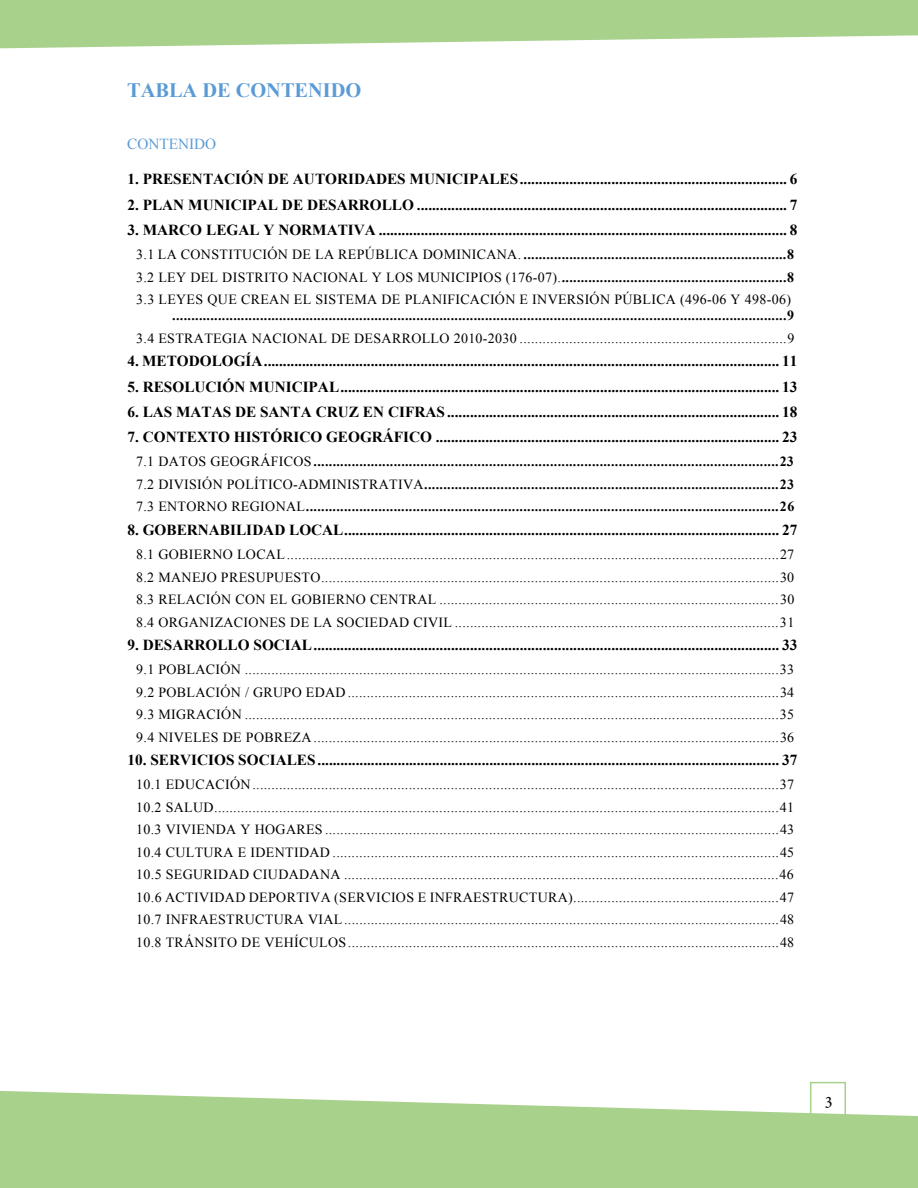
<style>
.page{position:relative;width:918px;height:1188px;background:#fff}
.page>*{position:absolute;margin:0;border:0;box-sizing:border-box;transform-origin:0 0}
.t1{font:700 20.4px "Times New Roman";color:#5b9bd5}
.t2{font:18px "Minion Pro";color:#000}
.t3{font:700 15.3px "Times New Roman";color:#000}
.t4{font:15.3px "Times New Roman";color:#5b9bd5}
.t5{font:13.95px/22.5px "Times New Roman";letter-spacing:.025em;color:#000;text-align:justify}
.t6{font:700 13.95px/22.5px "Times New Roman";color:#000;text-align:justify}
.s1{font-weight:700}
.s2{font-weight:400}
</style>
<div class="page">
<svg style="left:1px;top:1091px;width:917px;height:97px;fill:#a8d18c"></svg>
<svg style="left:0;top:1091px;width:1px;height:97px"></svg>
<div style="left:810px;top:1082px;width:36px;height:36px;border:2px solid #a8d18c"></div>
<svg style="left:0;top:0;width:918px;height:48px;fill:#a8d18c"></svg>
<h1 class="t1" style="left:127px;top:76px;width:236px">TABLA DE CONTENIDO</h1>
<p class="t4" style="left:127px;top:134px;width:91px">CONTENIDO</p>
<p class="t3" style="left:128px;top:169px;width:671px">1. PRESENTACIÓN DE AUTORIDADES MUNICIPALES ...................................................................... 6</p>
<p class="t3" style="left:128px;top:194px;width:671px">2. PLAN MUNICIPAL DE DESARROLLO ................................................................................................. 7</p>
<p class="t3" style="left:128px;top:219px;width:671px">3. MARCO LEGAL Y NORMATIVA ........................................................................................................... 8</p>
<p class="t5" style="left:136px;top:243px;width:659px">3.1 LA CONSTITUCIÓN DE LA REPÚBLICA DOMINICANA. <span class="s1">..................................................................... 8<br></span>3.2 LEY DEL DISTRITO NACIONAL Y LOS MUNICIPIOS (176-07). <span class="s1">........................................................... 8<br></span>3.3 LEYES QUE CREAN EL SISTEMA DE PLANIFICACIÓN E INVERSIÓN PÚBLICA (496-06 Y 498-06)</p>
<p class="t6" style="left:172px;top:304px;width:623px">................................................................................................................................................................. 9</p>
<p class="t5" style="left:136px;top:327px;width:660px">3.4 ESTRATEGIA NACIONAL DE DESARROLLO 2010-2030 ...................................................................... 9</p>
<p class="t3" style="left:128px;top:351px;width:671px">4. METODOLOGÍA ....................................................................................................................................... 11</p>
<p class="t3" style="left:128px;top:376px;width:671px">5. RESOLUCIÓN MUNICIPAL ................................................................................................................... 13</p>
<p class="t3" style="left:128px;top:401px;width:671px">6. LAS MATAS DE SANTA CRUZ EN CIFRAS ....................................................................................... 18</p>
<p class="t3" style="left:128px;top:427px;width:671px">7. CONTEXTO HISTÓRICO GEOGRÁFICO .......................................................................................... 23</p>
<p class="t6" style="left:136px;top:450px;width:660px"><span class="s2">7.1 DATOS GEOGRÁFICOS</span> .......................................................................................................................... 23<br><span class="s2">7.2 DIVISIÓN POLÍTICO-ADMINISTRATIVA</span> ............................................................................................. 23<br><span class="s2">7.3 ENTORNO REGIONAL</span> ............................................................................................................................ 26</p>
<p class="t3" style="left:128px;top:519px;width:671px">8. GOBERNABILIDAD LOCAL .................................................................................................................. 27</p>
<p class="t5" style="left:136px;top:543px;width:660px">8.1 GOBIERNO LOCAL ................................................................................................................................. 27<br>8.2 MANEJO PRESUPUESTO ........................................................................................................................ 30<br>8.3 RELACIÓN CON EL GOBIERNO CENTRAL ......................................................................................... 30<br>8.4 ORGANIZACIONES DE LA SOCIEDAD CIVIL ..................................................................................... 31</p>
<p class="t3" style="left:128px;top:635px;width:671px">9. DESARROLLO SOCIAL .......................................................................................................................... 33</p>
<p class="t5" style="left:136px;top:658px;width:660px">9.1 POBLACIÓN ............................................................................................................................................ 33<br>9.2 POBLACIÓN / GRUPO EDAD ................................................................................................................. 34<br>9.3 MIGRACIÓN ............................................................................................................................................ 35<br>9.4 NIVELES DE POBREZA .......................................................................................................................... 36</p>
<p class="t3" style="left:128px;top:750px;width:671px">10. SERVICIOS SOCIALES ......................................................................................................................... 37</p>
<p class="t5" style="left:136px;top:773px;width:660px">10.1 EDUCACIÓN .......................................................................................................................................... 37<br>10.2 SALUD .................................................................................................................................................... 41<br>10.3 VIVIENDA Y HOGARES ....................................................................................................................... 43<br>10.4 CULTURA E IDENTIDAD ..................................................................................................................... 45<br>10.5 SEGURIDAD CIUDADANA .................................................................................................................. 46<br>10.6 ACTIVIDAD DEPORTIVA (SERVICIOS E INFRAESTRUCTURA)...................................................... 47<br>10.7 INFRAESTRUCTURA VIAL .................................................................................................................. 48<br>10.8 TRÁNSITO DE VEHÍCULOS ................................................................................................................. 48</p>
<p class="t2" style="left:824px;top:1087px;width:10px">3</p>
</div>
